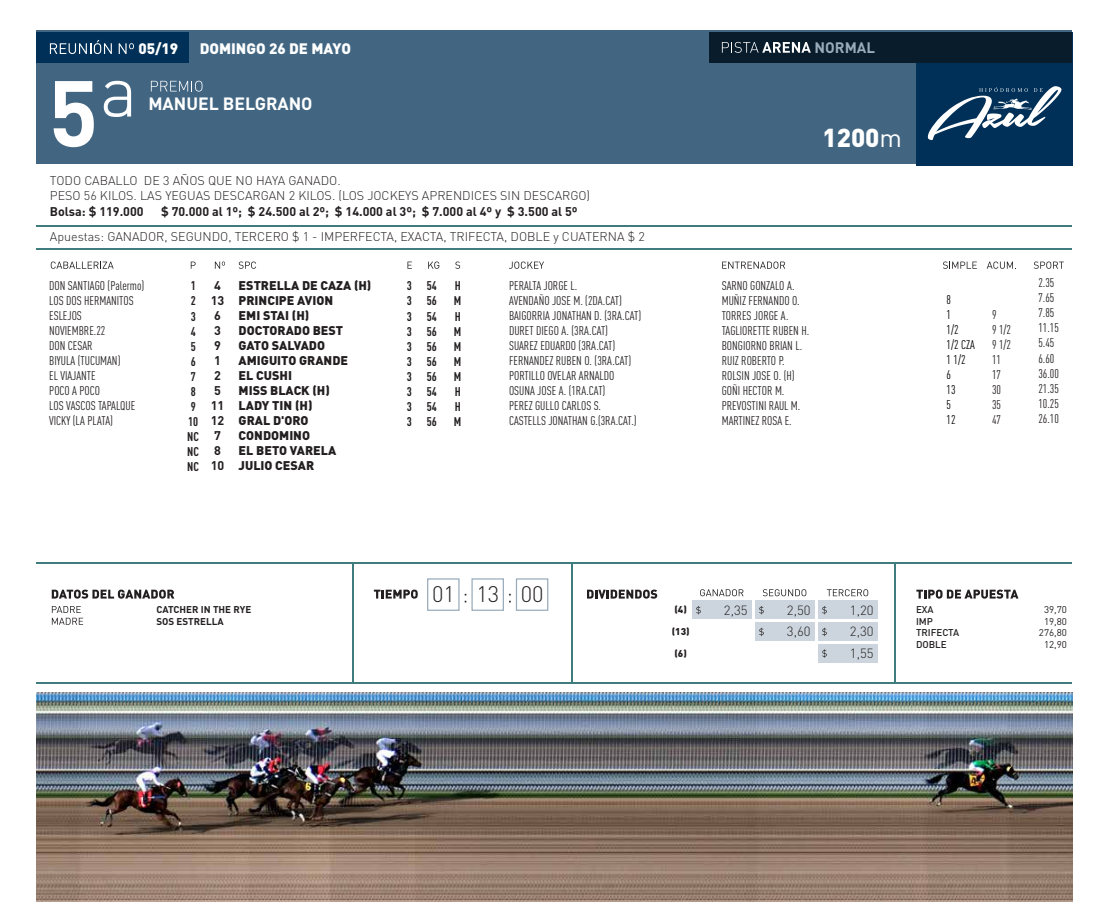
<style>
.page{position:relative;width:1098px;height:922px;background:#fff}
.page>*{position:absolute;margin:0;border:0;box-sizing:border-box;transform-origin:0 0}
.t1{font:700 92px "DIN Pro";color:#fff}
.t2{font:900 25.62px "DIN Pro";color:#fff}
.t3{font:300 22.25px "DIN Pro";color:#231f20}
.t4{font:700 17.62px "DIN Pro";color:#fff}
.t5{font:900 15px "DIN Pro";color:#fff}
.t6{font:700 15px "DIN Pro";color:#99acbc}
.t7{font:300 13.25px "DIN Pro";color:#231f20}
.t8{font:12.5px/15px "FFDIN Pro Cond";color:#231f20}
.t9{font:300 12.5px/15px "DIN Pro";color:#231f20}
.t10{font:900 12.5px/15px "DIN Pro";color:#231f20}
.t11{font:700 12.5px/15px "DIN Pro";color:#231f20}
.t12{font:700 12.5px/15px "FFDIN Pro Cond";color:#231f20;text-align:justify}
.t13{font:12.5px/15px "FFDIN Pro Cond";color:#000}
.t14{font:700 9.75px/11.8px "DIN Pro";color:#231f20}
.t15{font:9.75px/11.8px "DIN Pro";color:#231f20;text-align:center}
.t16{font:500 9.75px/11.8px "DIN Pro";color:#231f20}
.t17{font:900 9.75px "DIN Pro";color:#231f20}
.s1{font-weight:400}
</style>
<div class="page">
<div style="left:36px;top:30px;width:1036px;height:134px;background:#426682"></div>
<div style="left:916px;top:32px;width:156px;height:134px;background:#003057"></div>
<div style="left:36px;top:32px;width:153px;height:30px;background:#003057"></div>
<div style="left:709px;top:32px;width:363px;height:30px;background:#081c2c"></div>
<hr style="left:36px;top:562px;width:1036px;height:2px;background:#3f7c7d">
<hr style="left:36px;top:682px;width:1036px;height:1px;background:#3f7c7d">
<hr style="left:571px;top:562px;width:1px;height:121px;background:#3f7c7d">
<hr style="left:352px;top:562px;width:1px;height:121px;background:#3f7c7d">
<hr style="left:894px;top:562px;width:1px;height:121px;background:#3f7c7d">
<div style="left:427px;top:578px;width:32px;height:32px;border:1px solid #99acbc"></div>
<div style="left:471px;top:578px;width:33px;height:32px;border:1px solid #99acbc"></div>
<div style="left:516px;top:578px;width:32px;height:32px;border:1px solid #99acbc"></div>
<hr style="left:36px;top:225px;width:1036px;height:1px;background:#3f7c7d">
<hr style="left:36px;top:248px;width:1036px;height:1px;background:#3f7c7d">
<svg style="left:50px;top:40px;width:62px;height:14px"></svg>
<svg style="left:119px;top:43px;width:15px;height:11px"></svg>
<svg style="left:722px;top:42px;width:88px;height:11px"></svg>
<svg style="left:104px;top:81px;width:27px;height:36px"></svg>
<svg style="left:151px;top:81px;width:51px;height:11px"></svg>
<svg style="left:51px;top:261px;width:63px;height:8px"></svg>
<svg style="left:239px;top:261px;width:17px;height:8px"></svg>
<svg style="left:509px;top:261px;width:35px;height:8px"></svg>
<svg style="left:722px;top:261px;width:63px;height:8px"></svg>
<svg style="left:943px;top:261px;width:33px;height:8px"></svg>
<svg style="left:1034px;top:261px;width:29px;height:8px"></svg>
<svg style="left:986px;top:261px;width:27px;height:8px"></svg>
<svg style="left:191px;top:261px;width:5px;height:8px"></svg>
<svg style="left:407px;top:261px;width:5px;height:8px"></svg>
<svg style="left:428px;top:261px;width:11px;height:8px"></svg>
<svg style="left:455px;top:261px;width:5px;height:8px"></svg>
<svg style="left:215px;top:261px;width:10px;height:8px"></svg>
<svg style="left:374px;top:589px;width:44px;height:9px"></svg>
<svg style="left:52px;top:589px;width:122px;height:9px"></svg>
<svg style="left:587px;top:589px;width:70px;height:9px"></svg>
<svg style="left:916px;top:589px;width:102px;height:9px"></svg>
<svg style="left:700px;top:589px;width:43px;height:7px"></svg>
<svg style="left:763px;top:589px;width:43px;height:7px"></svg>
<svg style="left:826px;top:589px;width:42px;height:7px"></svg>
<div style="left:692px;top:600px;width:59px;height:19px;background:#ccd5dd"></div>
<svg style="left:696px;top:606px;width:4px;height:8px"></svg>
<div style="left:755px;top:600px;width:59px;height:19px;background:#ccd5dd"></div>
<svg style="left:759px;top:606px;width:4px;height:8px"></svg>
<div style="left:818px;top:600px;width:59px;height:19px;background:#ccd5dd"></div>
<svg style="left:822px;top:606px;width:4px;height:8px"></svg>
<div style="left:755px;top:622px;width:59px;height:19px;background:#ccd5dd"></div>
<svg style="left:759px;top:627px;width:4px;height:9px"></svg>
<div style="left:818px;top:622px;width:59px;height:19px;background:#ccd5dd"></div>
<svg style="left:822px;top:627px;width:4px;height:9px"></svg>
<div style="left:818px;top:644px;width:59px;height:18px;background:#ccd5dd"></div>
<svg style="left:822px;top:649px;width:4px;height:8px"></svg>
<svg style="left:52px;top:606px;width:31px;height:18px"></svg>
<svg style="left:927px;top:86px;width:134px;height:54px"></svg>
<img style="left:36px;top:692px;width:1036px;height:209px">
<h1 class="t1" style="left:48px;top:37px;width:51px">5</h1>
<p class="t5" style="left:138px;top:36px;width:41px">05/19</p>
<p class="t5" style="left:200px;top:36px;width:153px">DOMINGO 26 DE MAYO</p>
<p class="t6" style="left:814px;top:35px;width:62px">NORMAL</p>
<h3 class="t4" style="left:148px;top:89px;width:166px">MANUEL BELGRANO</h3>
<h2 class="t2" style="left:822px;top:116px;width:81px">1200<span class="s1">m</span></h2>
<p class="t9" style="left:50px;top:171px;width:542px">TODO CABALLO DE 3 AÑOS QUE NO HAYA GANADO.<br>PESO 56 KILOS. LAS YEGUAS DESCARGAN 2 KILOS. (LOS JOCKEYS APRENDICES SIN DESCARGO)</p>
<p class="t11" style="left:50px;top:202px;width:95px">Bolsa: $ 119.000</p>
<p class="t11" style="left:161px;top:202px;width:418px">$ 70.000 al 1º; $ 24.500 al 2º; $ 14.000 al 3º; $ 7.000 al 4º y $ 3.500 al 5º</p>
<p class="t9" style="left:50px;top:228px;width:596px">Apuestas: GANADOR, SEGUNDO, TERCERO $ 1 - IMPERFECTA, EXACTA, TRIFECTA, DOBLE y CUATERNA $ 2</p>
<p class="t8" style="left:49px;top:277px;width:97px">DON SANTIAGO (Palermo)<br>LOS DOS HERMANITOS<br>ESLEJOS<br>NOVIEMBRE.22<br>DON CESAR<br>BIYULA (TUCUMAN)<br>EL VIAJANTE<br>POCO A POCO<br>LOS VASCOS TAPALQUE<br>VICKY (LA PLATA)</p>
<p class="t12" style="left:187px;top:277px;width:13px;text-align:left">1<br>2<br>3<br>4<br>5<br>6<br>7<br>8<br>9<br>10<br>NC<br>NC<br>NC</p>
<p class="t11" style="left:211px;top:276px;width:15px">4<br>13<br>6<br>3<br>9<br>1<br>2<br>5<br>11<br>12<br>7<br>8<br>10</p>
<p class="t10" style="left:239px;top:276px;width:134px">ESTRELLA DE CAZA (H)<br>PRINCIPE AVION<br>EMI STAI (H)<br>DOCTORADO BEST<br>GATO SALVADO<br>AMIGUITO GRANDE<br>EL CUSHI<br>MISS BLACK (H)<br>LADY TIN (H)<br>GRAL D'ORO<br>CONDOMINO<br>EL BETO VARELA<br>JULIO CESAR</p>
<p class="t12" style="left:407px;top:277px;width:7px">3<br>3<br>3<br>3<br>3<br>3<br>3<br>3<br>3<br>3</p>
<p class="t12" style="left:427px;top:277px;width:12px">54<br>56<br>54<br>56<br>56<br>56<br>56<br>54<br>54<br>56</p>
<p class="t12" style="left:454px;top:277px;width:9px">H M H M M M M H H M</p>
<p class="t8" style="left:509px;top:277px;width:134px">PERALTA JORGE L.<br>AVENDAÑO JOSE M. (2DA.CAT)<br>BAIGORRIA JONATHAN D. (3RA.CAT)<br>DURET DIEGO A. (3RA.CAT)<br>SUAREZ EDUARDO (3RA.CAT)<br>FERNANDEZ RUBEN O. (3RA.CAT)<br>PORTILLO OVELAR ARNALDO<br>OSUNA JOSE A. (1RA.CAT)<br>PEREZ GULLO CARLOS S.<br>CASTELLS JONATHAN G.(3RA.CAT.)</p>
<p class="t8" style="left:721px;top:277px;width:89px">SARNO GONZALO A.<br>MUÑIZ FERNANDO O.<br>TORRES JORGE A.<br>TAGLIORETTE RUBEN H.<br>BONGIORNO BRIAN L.<br>RUIZ ROBERTO P.<br>ROLSIN JOSE O. (H)<br>GOÑI HECTOR M.<br>PREVOSTINI RAUL M.<br>MARTINEZ ROSA E.</p>
<h3 class="t3" style="left:432px;top:577px;width:113px">01 13 00</h3>
<p class="t13" style="left:946px;top:291px;width:30px">8<br>1<br>1/2<br>1/2 CZA<br>1 1/2<br>6<br>13<br>5<br>12</p>
<p class="t8" style="left:992px;top:306px;width:21px">9<br>9 1/2<br>9 1/2<br>11<br>17<br>30<br>35<br>47</p>
<p class="t8" style="left:1038px;top:274px;width:22px">2.35<br>7.65<br>7.85<br>11.15<br>5.45<br>6.60<br>36.00<br>21.35<br>10.25<br>26.10</p>
<p class="t17" style="left:674px;top:601px;width:14px">(4)</p>
<p class="t7" style="left:724px;top:599px;width:25px">2,35</p>
<p class="t7" style="left:787px;top:599px;width:25px">2,50</p>
<p class="t7" style="left:850px;top:599px;width:25px">1,20</p>
<p class="t17" style="left:671px;top:622px;width:19px">(13)</p>
<p class="t7" style="left:787px;top:621px;width:25px">3,60</p>
<p class="t7" style="left:850px;top:621px;width:25px">2,30</p>
<p class="t17" style="left:674px;top:644px;width:14px">(6)</p>
<p class="t7" style="left:850px;top:642px;width:25px">1,55</p>
<p class="t14" style="left:156px;top:602px;width:96px">CATCHER IN THE RYE<br>SOS ESTRELLA</p>
<p class="t15" style="left:1038px;top:603px;width:30px">39,70<br>19,80<br>276,80<br>12,90</p>
<p class="t16" style="left:916px;top:602px;width:45px">EXA<br>IMP<br>TRIFECTA<br>DOBLE</p>
</div>
